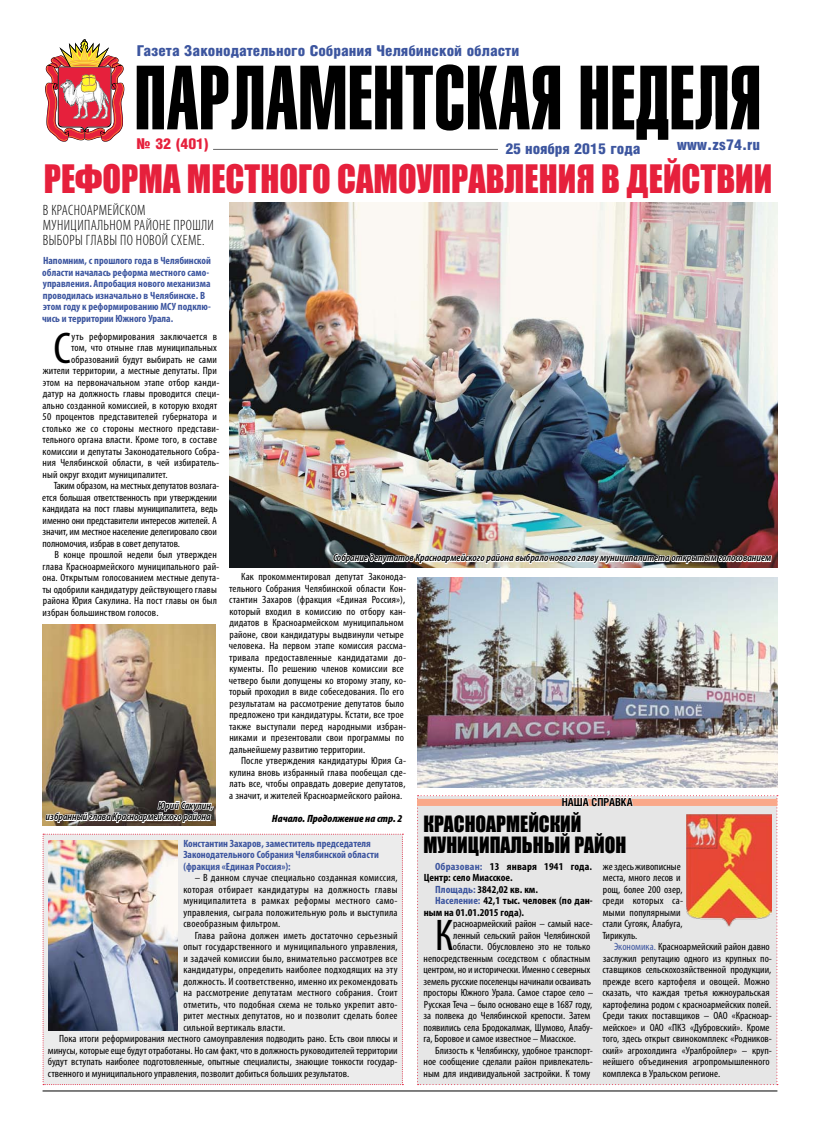
<style>
.page{position:relative;width:820px;height:1134px;background:#fff}
.page>*{position:absolute;margin:0;border:0;box-sizing:border-box;transform-origin:0 0}
.t1{font:condensed 44.6px "Myriad Pro";color:#000;scale:1.05 1}
.t2{font:36px "Impact";color:#e6203c;scale:.95 1}
.t3{font:20.6px/20.6px "Impact";color:#000;scale:.95 1}
.t4{font:900 15px "Helios Cond";color:#3c559f;scale:1.05 1}
.t5{font:300 condensed 15px/15px "Myriad Pro";letter-spacing:.03em;color:#000}
.t6{font:900 15px "Helios Cond";color:#e6203c;scale:1.05 1}
.t7{font:700 11px "Helios Cond";color:#000}
.t8{font:condensed 10.5px/11.5px "Myriad Pro";letter-spacing:.005em;color:#000;scale:1.05 1}
.t9{font:700 condensed 10.5px/11.5px "Myriad Pro";color:#3c559f}
.t10{font:italic 600 condensed 10.5px/11.5px "Myriad Pro";color:#000;text-align:right;scale:1.05 1}
.t11{font:700 condensed 10.5px "Myriad Pro";color:#000;scale:1.05 1}
.t12{font:italic 900 condensed 10.5px "Myriad Pro";color:#000;scale:1.05 1}
.s1{color:#3c559f}
</style>
<div class="page">
<svg style="left:45px;top:40px;width:79px;height:102px"></svg>
<svg style="left:137px;top:64px;width:621px;height:76px"></svg>
<hr style="left:213px;top:149px;width:284px;height:1px;background:#676767">
<svg style="left:674px;top:66px;width:86px;height:74px"></svg>
<hr style="left:43px;top:1090px;width:734px;height:1px;background:#000">
<img style="left:230px;top:202px;width:547px;height:365px">
<div style="left:43px;top:834px;width:360px;height:251px;background:#ececec"></div>
<img style="left:48px;top:840px;width:129px;height:191px">
<img style="left:43px;top:624px;width:172px;height:201px">
<img style="left:417px;top:577px;width:360px;height:210px">
<img style="left:44px;top:772px;width:171px;height:54px">
<img style="left:332px;top:513px;width:440px;height:112px">
<div style="left:417px;top:795px;width:360px;height:290px;background:#e6e6e6"></div>
<img style="left:686px;top:815px;width:85px;height:111px">
<h3 class="t4" style="left:137px;top:42px;width:365px">Газета Законодательного Cобрания Челябинской области</h3>
<h3 class="t6" style="left:136px;top:135px;width:71px">№ 32 (401)</h3>
<h3 class="t4" style="left:677px;top:136px;width:80px">www.zs74.ru</h3>
<h3 class="t4" style="left:505px;top:140px;width:130px">25 ноября 2015 года</h3>
<h2 class="t2" style="left:44px;top:151px;width:768px">Реформа местного самоуправления в действии</h2>
<h3 class="t5" style="left:43px;top:203px;width:172px">В Красноармейском муниципальном районе прошли выборы главы по новой схеме.</h3>
<p class="t9" style="left:42px;top:255px;width:170px">Напомним, с прошлого года в Челябинской области началась реформа местного само&shy;управления. Апробация нового механизма проводилась изначально в Челябинске. В этом году к реформированию МСУ подклю&shy;чись и территории Южного Урала.</p>
<h1 class="t1" style="left:53px;top:321px;width:18px">С</h1>
<p class="t8" style="left:72px;top:330px;width:140px">уть реформирования заключается в</p>
<p class="t8" style="left:71px;top:342px;width:140px">том, что отныне глав муниципальных</p>
<p class="t8" style="left:71px;top:353px;width:140px">образований будут выбирать не сами</p>
<p class="t8" style="left:43px;top:365px;width:167px">жители территории, а местные депутаты. При</p>
<p class="t8" style="left:43px;top:376px;width:170px">этом на первоначальном этапе отбор канди-</p>
<p class="t8" style="left:43px;top:388px;width:170px">датур на должность главы проводится специ-</p>
<p class="t8" style="left:42px;top:399px;width:168px">ально созданной комиссией, в которую входят</p>
<p class="t8" style="left:43px;top:411px;width:167px">50 процентов представителей губернатора и</p>
<p class="t8" style="left:42px;top:422px;width:170px">столько же со стороны местного представи-</p>
<p class="t8" style="left:42px;top:434px;width:168px">тельного органа власти. Кроме того, в составе</p>
<p class="t8" style="left:43px;top:445px;width:170px">комиссии и депутаты Законодательного Собра-</p>
<p class="t8" style="left:43px;top:457px;width:170px">ния Челябинской области, в чей избиратель-</p>
<p class="t8" style="left:43px;top:468px;width:120px">ный округ входит муниципалитет.</p>
<p class="t8" style="left:54px;top:480px;width:159px">Таким образом, на местных депутатов возлага-</p>
<p class="t8" style="left:42px;top:491px;width:168px">ется большая ответственность при утверждении</p>
<p class="t8" style="left:43px;top:503px;width:168px">кандидата на пост главы муниципалитета, ведь</p>
<p class="t8" style="left:43px;top:514px;width:167px">именно они представители интересов жителей. А</p>
<p class="t8" style="left:43px;top:526px;width:167px">значит, им местное население делегировало свои</p>
<p class="t8" style="left:43px;top:537px;width:132px">полномочия, избрав в совет депутатов.</p>
<p class="t8" style="left:54px;top:549px;width:156px">В конце прошлой недели был утвержден</p>
<p class="t8" style="left:43px;top:560px;width:170px">глава Красноармейского муниципального рай-</p>
<p class="t8" style="left:42px;top:572px;width:170px">она. Открытым голосованием местные депута-</p>
<p class="t8" style="left:42px;top:583px;width:168px">ты одобрили кандидатуру действующего главы</p>
<p class="t8" style="left:43px;top:595px;width:167px">района Юрия Сакулина. На пост главы он был</p>
<p class="t8" style="left:43px;top:606px;width:112px">избран большинством голосов.</p>
<p class="t10" style="left:333px;top:552px;width:419px">Собрание депутатов Красноармейского района выбрало нового главу муниципалитета открытым голосованием</p>
<p class="t8" style="left:229px;top:571px;width:170px;text-indent:12px">Как прокомментировал депутат Законода&shy;тельного Собрания Челябинской области Кон&shy;стантин Захаров (фракция «Единая Россия»), который входил в комиссию по отбору кан&shy;дидатов в Красноармейском муниципальном районе, свои кандидатуры выдвинули четыре человека. На первом этапе комиссия рассма&shy;тривала предоставленные кандидатами до&shy;кументы. По решению членов комиссии все четверо были допущены ко второму этапу, ко&shy;торый проходил в виде собеседования. По его результатам на рассмотрение депутатов было предложено три кандидатуры. Кстати, все трое также выступали перед народными избран&shy;никами и презентовали свои программы по дальнейшему развитию территории.</p>
<p class="t8" style="left:229px;top:755px;width:170px;text-align:justify;text-indent:12px">После утверждения кандидатуры Юрия Са&shy;кулина вновь избранный глава пообещал сде&shy;лать все, чтобы оправдать доверие депутатов, а значит, и жителей Красноармейского района.</p>
<p class="t7" style="left:561px;top:795px;width:72px">наша справка</p>
<p class="t10" style="left:46px;top:800px;width:161px">Юрий Сакулин,<br>избранный глава Красноармейского района</p>
<h3 class="t3" style="left:423px;top:813px;width:215px">Красноармейский муниципальный район</h3>
<p class="t12" style="left:272px;top:813px;width:126px">Начало. Продолжение на стр. 2</p>
<p class="t9" style="left:183px;top:837px;width:197px">Константин Захаров, заместитель председателя<br>Законодательного Собрания Челябинской области (фракция «Единая Россия»):</p>
<p class="t8" style="left:183px;top:872px;width:205px;text-align:justify;text-indent:11px">– В данном случае специально созданная комиссия, которая отбирает кандидатуры на должность главы муниципалитета в рамках реформы местного само&shy;управления, сыграла положительную роль и выступила своеобразным фильтром.</p>
<p class="t8" style="left:195px;top:929px;width:195px">Глава района должен иметь достаточно серьезный</p>
<p class="t8" style="left:183px;top:941px;width:205px">опыт государственного и муниципального управления,</p>
<p class="t8" style="left:183px;top:952px;width:205px">и задачей комиссии было, внимательно рассмотрев все</p>
<p class="t8" style="left:183px;top:964px;width:205px">кандидатуры, определить наиболее подходящих на эту</p>
<p class="t8" style="left:183px;top:975px;width:205px">должность. И соответственно, именно их рекомендовать</p>
<p class="t8" style="left:183px;top:987px;width:205px">на рассмотрение депутатам местного собрания. Стоит</p>
<p class="t8" style="left:183px;top:998px;width:205px">отметить, что подобная схема не только укрепит авто-</p>
<p class="t8" style="left:183px;top:1010px;width:205px">ритет местных депутатов, но и позволит сделать более</p>
<p class="t8" style="left:183px;top:1021px;width:99px">сильной вертикаль власти.</p>
<p class="t8" style="left:59px;top:1033px;width:324px">Пока итоги реформирования местного самоуправления подводить рано. Есть свои плюсы и</p>
<p class="t8" style="left:48px;top:1044px;width:334px">минусы, которые еще будут отработаны. Но сам факт, что в должность руководителей территории</p>
<p class="t8" style="left:48px;top:1056px;width:334px">будут вступать наиболее подготовленные, опытные специалисты, знающие тонкости государ-</p>
<p class="t8" style="left:48px;top:1067px;width:288px">ственного и муниципального управления, позволит добиться больших результатов.</p>
<p class="t11" style="left:435px;top:860px;width:151px"><span class="s1">Образован:</span> 13 января 1941 года.</p>
<p class="t11" style="left:424px;top:871px;width:86px">Центр: село Миасское.</p>
<p class="t11" style="left:435px;top:883px;width:99px"><span class="s1">Площадь:</span> 3842,02 кв. км.</p>
<p class="t11" style="left:435px;top:894px;width:151px"><span class="s1">Население:</span> 42,1 тыс. человек (по дан-</p>
<p class="t11" style="left:423px;top:906px;width:97px">ным на 01.01.2015 года).</p>
<h1 class="t1" style="left:434px;top:908px;width:19px">К</h1>
<p class="t8" style="left:453px;top:918px;width:134px">расноармейский район – самый насе-</p>
<p class="t8" style="left:602px;top:860px;width:78px">же здесь живописные места, много лесов и рощ, более 200 озер, среди которых са&shy;мыми популярными стали Сугояк, Алабуга,<br>Тирикуль.</p>
<p class="t8" style="left:602px;top:941px;width:163px;text-indent:12px"><span class="s1">Экономика.</span> Красноармейский район давно заслужил репутацию одного из крупных по&shy;ставщиков сельскохозяйственной продукции, прежде всего картофеля и овощей. Можно сказать, что каждая третья южноуральская картофелина родом с красноармейских полей.<br>Среди таких поставщиков – ОАО «Красноар&shy;мейское» и ОАО «ПКЗ «Дубровский». Кроме того, здесь открыт свинокомплекс «Родников&shy;ский» агрохолдинга «Уралбройлер» – круп&shy;нейшего объединения агропромышленного комплекса в Уральском регионе.</p>
<p class="t8" style="left:453px;top:929px;width:132px">ленный сельский район Челябинской</p>
<p class="t8" style="left:452px;top:941px;width:133px">области. Обусловлено это не только</p>
<p class="t8" style="left:423px;top:952px;width:160px">непосредственным соседством с областным</p>
<p class="t8" style="left:423px;top:964px;width:160px">центром, но и исторически. Именно с северных</p>
<p class="t8" style="left:423px;top:975px;width:161px">земель русские поселенцы начинали осваивать</p>
<p class="t8" style="left:423px;top:987px;width:163px">просторы Южного Урала. Самое старое село –</p>
<p class="t8" style="left:424px;top:998px;width:162px">Русская Теча – было основано еще в 1687 году,</p>
<p class="t8" style="left:423px;top:1010px;width:160px">за полвека до Челябинской крепости. Затем</p>
<p class="t8" style="left:423px;top:1021px;width:163px">появились села Бродокалмак, Шумово, Алабу-</p>
<p class="t8" style="left:423px;top:1033px;width:147px">га, Боровое и самое известное – Миасское.</p>
<p class="t8" style="left:435px;top:1044px;width:151px">Близость к Челябинску, удобное транспорт-</p>
<p class="t8" style="left:423px;top:1056px;width:163px">ное сообщение сделали район привлекатель-</p>
<p class="t8" style="left:423px;top:1067px;width:160px">ным для индивидуальной застройки. К тому</p>
</div>
